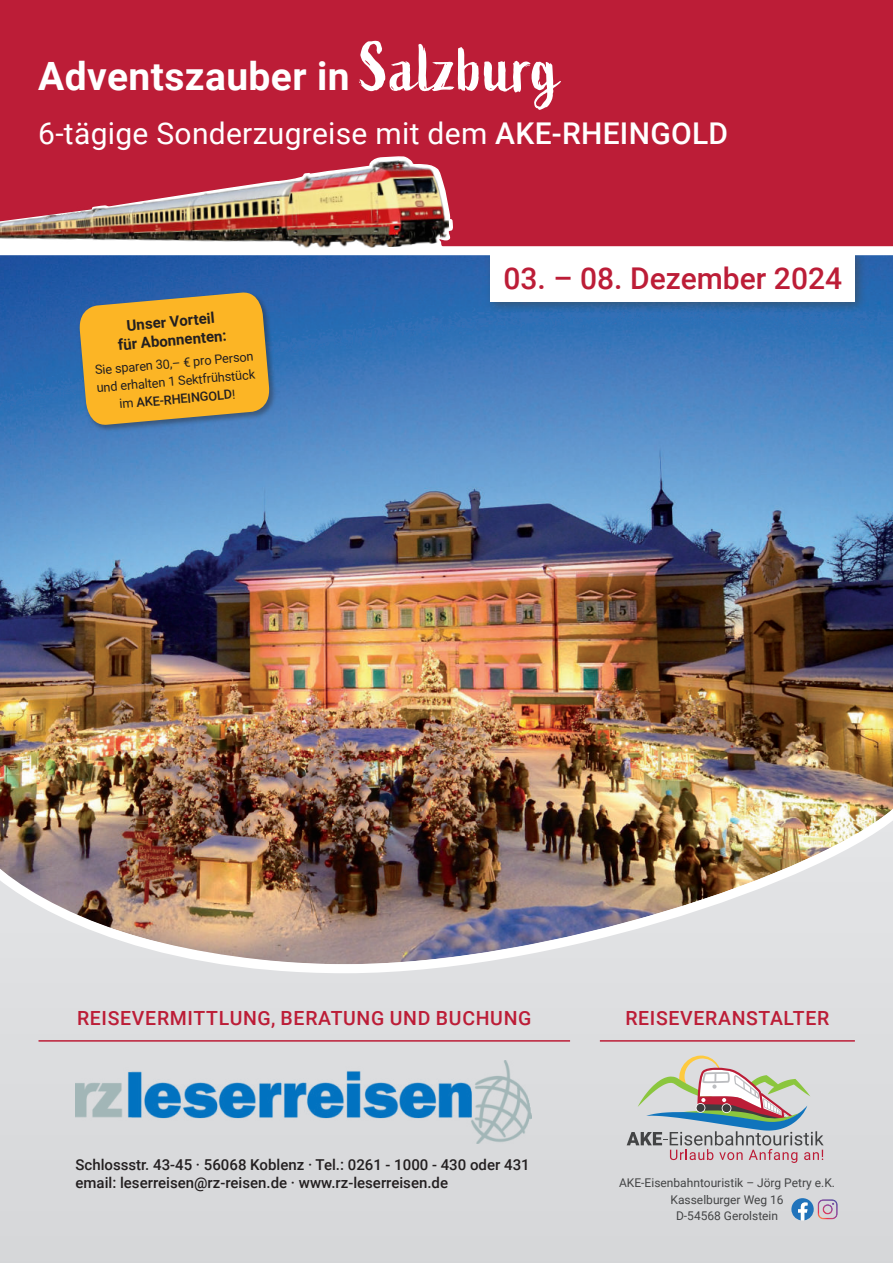
<style>
.page{position:relative;width:893px;height:1263px;background:#d9dadc}
.page>*{position:absolute;margin:0;border:0;box-sizing:border-box;transform-origin:0 0}
.t1{font:700 39px "Roboto";letter-spacing:.01em;color:#fff}
.t2{font:30px "Roboto";letter-spacing:.01em;color:#fff}
.t3{font:500 30px "Roboto";color:#bc1d37}
.t4{font:500 19.5px "Roboto";letter-spacing:.035em;color:#bc1d37}
.t5{font:500 15px/18.1px "Roboto";color:#231f20}
.t6{font:700 15px/18.8px "Roboto";color:#231f20;text-align:center}
.t7{font:12.75px/18px "Roboto";color:#231f20;text-align:center}
.t8{font:12px/16.5px "Roboto";color:#434445;text-align:center}
.s1{font-family:"Active";font-weight:400;font-size:69px}
.s2{font-weight:500}
</style>
<div class="page">
<hr style="left:39px;top:1040px;width:531px;height:2px;background:#bc1d37">
<hr style="left:600px;top:1040px;width:255px;height:2px;background:#bc1d37">
<svg style="left:627px;top:1055px;width:197px;height:108px"></svg>
<svg style="left:791px;top:1198px;width:47px;height:22px"></svg>
<img style="left:0;top:255px;width:893px;height:719px">
<div style="left:485px;top:247px;width:382px;height:67px;background:#434445;opacity:.55"></div>
<div style="left:491px;top:253px;width:364px;height:48px;background:#fff"></div>
<div style="left:0;top:0;width:893px;height:255px;background:#bc1d37"></div>
<svg style="left:0;top:156px;width:453px;height:100px"></svg>
<img style="left:0;top:158px;width:450px;height:109px">
<div style="left:78px;top:291px;width:199px;height:141px;background:#231f20;opacity:.4"></div>
<svg style="left:78px;top:291px;width:193px;height:135px;background:#d9a73b"></svg>
<img style="left:75px;top:1061px;width:456px;height:82px">
<h1 class="t1" style="left:38px;top:54px;width:522px">Adventszauber in <span class="s1">Salzburg</span></h1>
<h2 class="t2" style="left:38px;top:121px;width:691px">6-tägige Sonderzugreise mit dem <span class="s2">AKE-RHEINGOLD</span></h2>
<p class="t6" style="left:115px;top:317px;width:111px;rotate:-5deg">Unser Vorteil für Abonnenten:</p>
<p class="t7" style="left:94px;top:362px;width:161px;rotate:-5deg">Sie sparen 30,– € pro Person und erhalten 1 Sektfrühstück im <span class="s2">AKE-RHEINGOLD</span>!</p>
<h2 class="t3" style="left:503px;top:266px;width:340px">03. – 08. Dezember 2024</h2>
<h3 class="t4" style="left:77px;top:1010px;width:456px">REISEVERMITTLUNG, BERATUNG UND BUCHUNG</h3>
<h3 class="t4" style="left:625px;top:1010px;width:205px">REISEVERANSTALTER</h3>
<p class="t5" style="left:75px;top:1157px;width:456px">Schlossstr. 43-45 · 56068 Koblenz · Tel.: 0261 - 1000 - 430 oder 431 email: leserreisen@rz-reisen.de · www.rz-leserreisen.de</p>
<p class="t8" style="left:619px;top:1176px;width:217px">AKE-Eisenbahntouristik – Jörg Petry e.K.<br>Kasselburger Weg 16<br>D-54568 Gerolstein</p>
</div>
